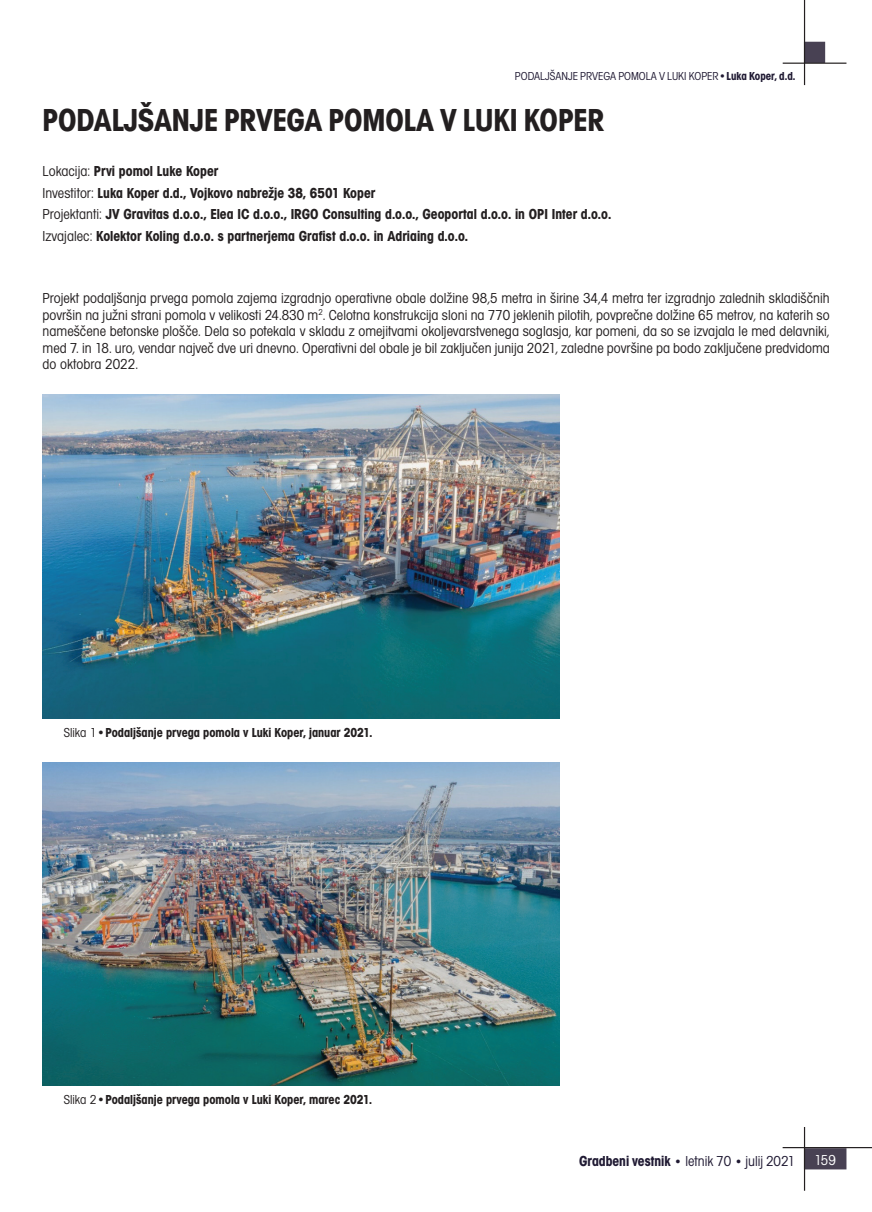
<style>
.page{position:relative;width:872px;height:1212px;background:#fff}
.page>*{position:absolute;margin:0;border:0;box-sizing:border-box;transform-origin:0 0}
.t1{font:700 condensed 33px "Avant Gar Got Itc TEE";color:#231f20}
.t2{font:condensed 15px/16.5px "Avant Gar Got Itc TEE";color:#231f20;text-align:justify}
.t3{font:700 condensed 15px/21.5px "Avant Gar Got Itc TEE";color:#231f20}
.t4{font:condensed 15px "Avant Gar Got Itc TEE";color:#201a33}
.t5{font:condensed 15px "Avant Gar Got Itc TEE";color:#fff}
.t6{font:700 condensed 13.5px "Avant Gar Got Itc TEE";color:#231f20}
.t7{font:condensed 12px "Avant Gar Got Itc TEE";color:#201a33}
.s1{font-weight:700}
.s2{font-weight:400}
.s3{font-weight:700;font-size:13.5px}
</style>
<div class="page">
<div style="left:804px;top:1148px;width:42px;height:21px;background:#484153;border:2px solid #484153"></div>
<hr style="left:782px;top:1147px;width:90px;height:1px;background:#231f20">
<hr style="left:804px;top:1127px;width:1px;height:64px;background:#231f20">
<div style="left:804px;top:42px;width:21px;height:21px;background:#484153;border:2px solid #484153"></div>
<hr style="left:782px;top:63px;width:64px;height:1px;background:#231f20">
<hr style="left:804px;top:0;width:1px;height:85px;background:#231f20">
<img style="left:43px;top:395px;width:516px;height:323px">
<img style="left:43px;top:762px;width:516px;height:324px">
<p class="t7" style="left:515px;top:70px;width:282px">PODALJŠANJE PRVEGA POMOLA V LUKI KOPER•<span class="s1">Luka Koper, d.d.</span></p>
<h1 class="t1" style="left:43px;top:101px;width:563px">PODALJŠANJE PRVEGA POMOLA V LUKI KOPER</h1>
<p class="t3" style="left:43px;top:161px;width:570px"><span class="s2">Lokacija:</span> Prvi pomol Luke Koper<br><span class="s2">Investitor:</span> Luka Koper d.d., Vojkovo nabrežje 38, 6501 Koper<br><span class="s2">Projektanti:</span> JV Gravitas d.o.o., Elea IC d.o.o., IRGO Consulting d.o.o., Geoportal d.o.o. in OPI Inter d.o.o.<br><span class="s2">Izvajalec:</span> Kolektor Koling d.o.o. s partnerjema Grafist d.o.o. in Adriaing d.o.o.</p>
<p class="t2" style="left:43px;top:290px;width:789px">Projekt podaljšanja prvega pomola zajema izgradnjo operativne obale dolžine 98,5 metra in širine 34,4 metra ter izgradnjo zalednih skladiščnih površin na južni strani pomola v velikosti 24.830 m<sup>2</sup>. Celotna konstrukcija sloni na 770 jeklenih pilotih, povprečne dolžine 65 metrov, na katerih so nameščene betonske plošče. Dela so potekala v skladu z omejitvami okoljevarstvenega soglasja, kar pomeni, da so se izvajala le med delavniki, med 7. in 18. uro, vendar največ dve uri dnevno. Operativni del obale je bil zaključen junija 2021, zaledne površine pa bodo zaključene predvidoma do oktobra 2022.</p>
<p class="t6" style="left:64px;top:724px;width:310px"><span class="s2">Slika 1•</span>Podaljšanje prvega pomola v Luki Koper, januar 2021.</p>
<p class="t6" style="left:64px;top:1092px;width:310px"><span class="s2">Slika 2•</span>Podaljšanje prvega pomola v Luki Koper, marec 2021.</p>
<p class="t4" style="left:579px;top:1152px;width:217px"><span class="s1">Gradbeni vestnik</span> <span class="s3">•</span> letnik 70 <span class="s3">•</span> julij 2021</p>
<p class="t5" style="left:814px;top:1152px;width:23px">159</p>
</div>
